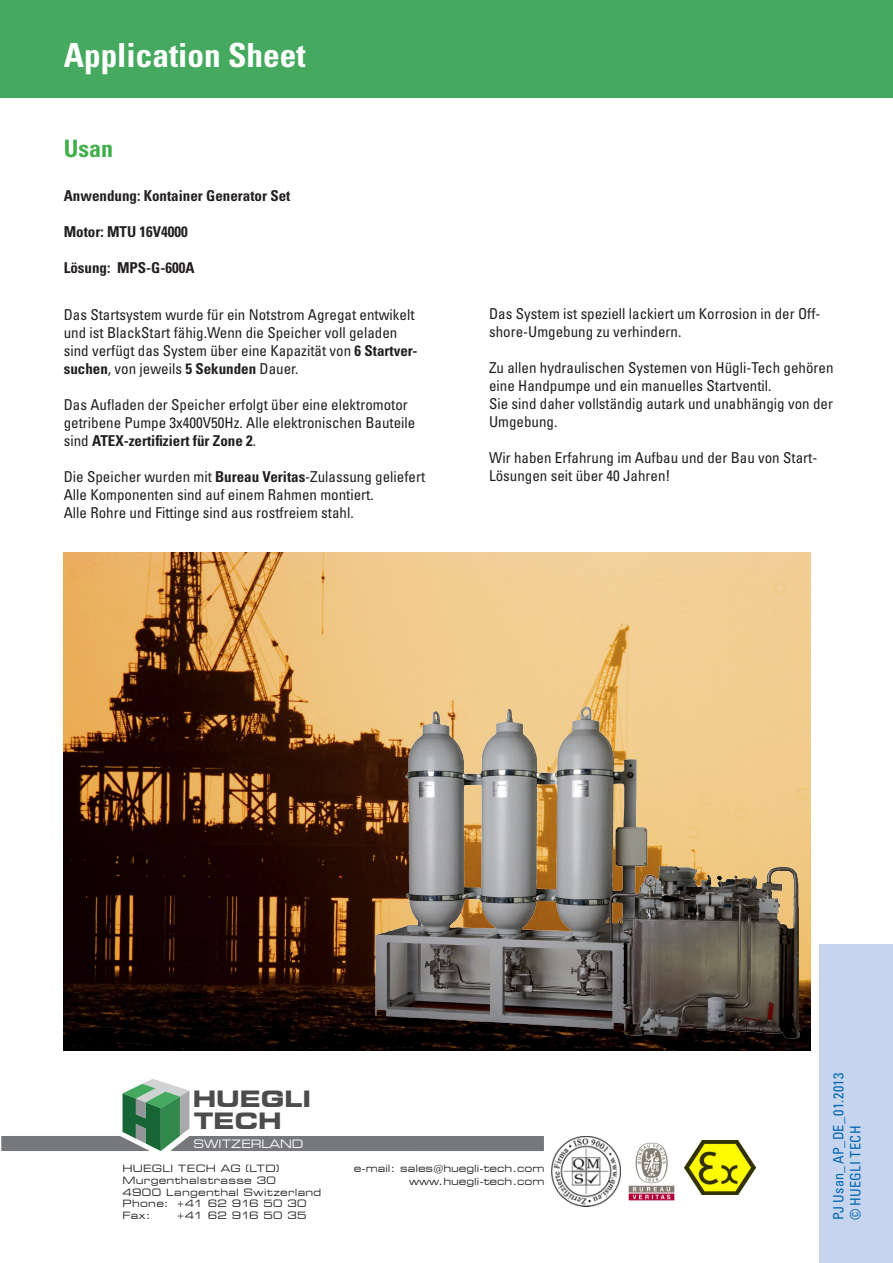
<style>
.page{position:relative;width:893px;height:1263px;background:#fff}
.page>*{position:absolute;margin:0;border:0;box-sizing:border-box;transform-origin:0 0}
.t1{font:700 condensed 33.15px "Univers LT Std";color:#fff}
.t2{font:700 condensed 24px "Univers LT Std";color:#40ae49}
.t3{font:700 expanded 22.35px/21.6px "Square 721 BT";color:#4b4c4d}
.t4{font:condensed 15px/18px "Univers LT Std";color:#231f20}
.t5{font:700 condensed 15px "Univers LT Std";color:#231f20}
.titoletti_ita{font:condensed 14.25px "Univers LT Std";letter-spacing:.02em;color:#0166b3}
.t6{font:expanded 11.55px "Square 721 BT";color:#fff;scale:.96 1}
.titoletti_ing{font:expanded 9.9px "Square 721 BT";letter-spacing:.025em;color:#231f20}
.titoletti_ing-2{font:expanded 9.9px "Square 721 BT";color:#231f20}
.titoletti_ing-3{font:expanded 9.9px "Square 721 BT";letter-spacing:-.005em;color:#231f20}
.s1{font-weight:700}
</style>
<div class="page">
<div style="left:819px;top:944px;width:74px;height:319px;background:#c6d5ed"></div>
<svg style="left:1px;top:1079px;width:543px;height:72px"></svg>
<div style="left:0;top:0;width:893px;height:98px;background:#45aa5f"></div>
<img style="left:64px;top:553px;width:746px;height:497px">
<img style="left:344px;top:693px;width:467px;height:356px">
<img style="left:551px;top:1136px;width:124px;height:70px">
<img style="left:685px;top:1140px;width:70px;height:55px">
<p class="t1" style="left:64px;top:34px;width:243px">Application Sheet</p>
<p class="t2" style="left:64px;top:134px;width:51px">Usan</p>
<p class="t5" style="left:64px;top:186px;width:228px">Anwendung: Kontainer Generator Set</p>
<p class="t5" style="left:64px;top:222px;width:126px">Motor: MTU 16V4000</p>
<p class="t5" style="left:64px;top:258px;width:132px">Lösung: MPS-G-600A</p>
<p class="t4" style="left:64px;top:306px;width:355px">Das Startsystem wurde für ein Notstrom Agregat entwikelt und ist BlackStart fähig.Wenn die Speicher voll geladen sind verfügt das System über eine Kapazität von <span class="s1">6 Startver&shy;suchen</span>, von jeweils <span class="s1">5 Sekunden</span> Dauer.</p>
<p class="t4" style="left:64px;top:396px;width:353px">Das Aufladen der Speicher erfolgt über eine elektromotor getribene Pumpe 3x400V50Hz. Alle elektronischen Bauteile sind <span class="s1">ATEX-zertifiziert für Zone 2</span>.</p>
<p class="t4" style="left:64px;top:468px;width:363px">Die Speicher wurden mit <span class="s1">Bureau Veritas</span>-Zulassung geliefert</p>
<p class="t4" style="left:64px;top:486px;width:311px">Alle Komponenten sind auf einem Rahmen montiert.</p>
<p class="t4" style="left:64px;top:504px;width:291px">Alle Rohre und Fittinge sind aus rostfreiem stahl.</p>
<p class="t4" style="left:489px;top:305px;width:333px">Das System ist speziell lackiert um Korrosion in der Off&shy;shore-Umgebung zu verhindern.</p>
<p class="t4" style="left:489px;top:359px;width:346px">Zu allen hydraulischen Systemen von Hügli-Tech gehören</p>
<p class="t4" style="left:489px;top:377px;width:284px">eine Handpumpe und ein manuelles Startventil.</p>
<p class="t4" style="left:489px;top:395px;width:346px">Sie sind daher vollständig autark und unabhängig von der<br>Umgebung.</p>
<p class="t4" style="left:489px;top:449px;width:330px">Wir haben Erfahrung im Aufbau und der Bau von Start-</p>
<p class="t4" style="left:489px;top:467px;width:183px">Lösungen seit über 40 Jahren!</p>
<h3 class="t3" style="left:193px;top:1088px;width:120px">HUEGLI<br>TECH</h3>
<p class="t6" style="left:194px;top:1136px;width:116px">SWITZERLAND</p>
<p class="titoletti_ing" style="left:122px;top:1162px;width:159px">HUEGLI TECH AG (LTD)</p>
<p class="titoletti_ing" style="left:122px;top:1174px;width:155px">Murgenthalstrasse 30</p>
<p class="titoletti_ing" style="left:122px;top:1186px;width:200px">4900 Langenthal Switzerland</p>
<p class="titoletti_ing" style="left:122px;top:1198px;width:186px">Phone: +41 62 916 50 30</p>
<p class="titoletti_ing" style="left:122px;top:1210px;width:29px">Fax:</p>
<p class="titoletti_ing-3" style="left:176px;top:1210px;width:132px">+41 62 916 50 35</p>
<p class="titoletti_ing-2" style="left:354px;top:1162px;width:192px">e-mail: sales@huegli-tech.com</p>
<p class="titoletti_ing-2" style="left:409px;top:1176px;width:137px">www.huegli-tech.com</p>
<p class="titoletti_ita" style="left:829px;top:1220px;width:149px;rotate:-90deg">PJ Usan_AP_DE_01.2013</p>
<p class="titoletti_ita" style="left:846px;top:1220px;width:96px;rotate:-90deg">© HUEGLI TECH</p>
</div>
